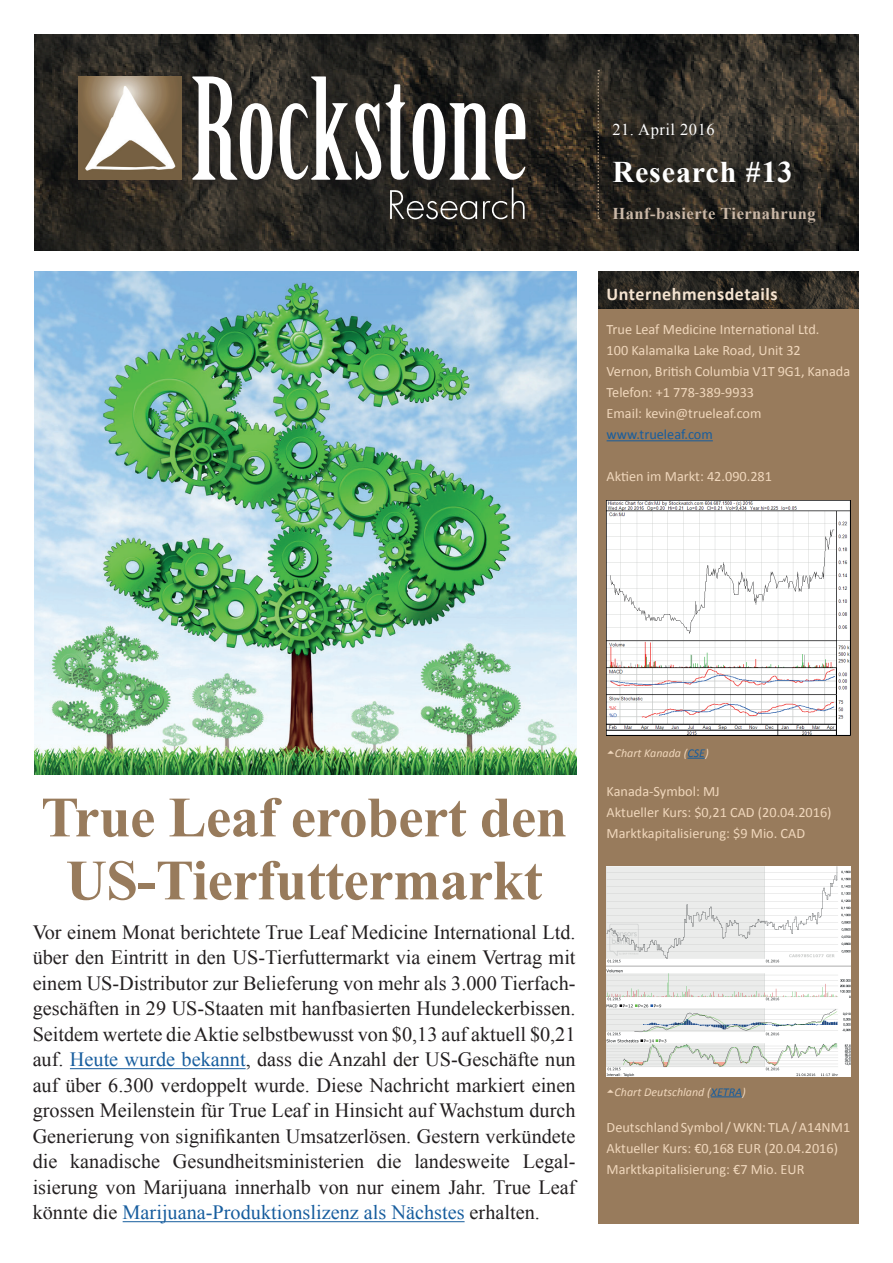
<style>
.page{position:relative;width:893px;height:1263px;background:#fff}
.page>*{position:absolute;margin:0;border:0;box-sizing:border-box;transform-origin:0 0}
.t1{font:700 57px/63px "Times New Roman";letter-spacing:-.01em;color:#987b5c;text-align:center}
.t2{font:700 30px "Times New Roman";letter-spacing:.03em;color:#fff}
.t3{font:20.25px/25.5px "Times New Roman";color:#231f20;text-align:justify}
.t4{font:700 18px "Calibri";letter-spacing:.03em;color:#f5e4d1}
.t5{font:700 16.5px "Times New Roman";letter-spacing:.03em;color:#cab8a7}
.t6{font:16.5px "Times New Roman";letter-spacing:.03em;color:#fff}
.t7{font:14.25px/21px "Calibri";color:#f0d7bc}
.t8{font:14.25px "Calibri";color:#175d9e}
.t9{font:italic 12px "Calibri";color:#f0d7bc}
.s1{color:#175d9e}
</style>
<div class="page">
<img style="left:34px;top:34px;width:825px;height:216px">
<div style="left:186px;top:71px;width:351px;height:160px;background:#231f20;opacity:.65"></div>
<svg style="left:193px;top:76px;width:79px;height:104px"></svg>
<svg style="left:280px;top:76px;width:245px;height:104px"></svg>
<svg style="left:390px;top:190px;width:87px;height:29px;background:#4d4b48"></svg>
<svg style="left:483px;top:187px;width:42px;height:32px"></svg>
<svg style="left:597px;top:70px;width:2px;height:149px"></svg>
<div style="left:72px;top:71px;width:121px;height:121px;background:#231f20;opacity:.65"></div>
<img style="left:78px;top:76px;width:103px;height:104px">
<div style="left:598px;top:271px;width:261px;height:953px;background:#987b5c"></div>
<hr style="left:70px;top:1068px;width:176px;height:1px;background:#175d9e">
<hr style="left:123px;top:1221px;width:342px;height:1px;background:#175d9e">
<img style="left:598px;top:271px;width:261px;height:37px">
<hr style="left:607px;top:440px;width:106px;height:1px;background:#175d9e">
<svg style="left:687px;top:758px;width:18px;height:1px"></svg>
<hr style="left:711px;top:1096px;width:31px;height:1px;background:#175d9e">
<img style="left:607px;top:501px;width:243px;height:234px">
<img style="left:607px;top:866px;width:243px;height:211px">
<img style="left:34px;top:271px;width:543px;height:503px">
<p class="t6" style="left:612px;top:118px;width:104px">21. April 2016</p>
<h2 class="t2" style="left:612px;top:151px;width:182px">Research #13</h2>
<p class="t5" style="left:612px;top:202px;width:205px">Hanf-basierte Tiernahrung</p>
<p class="t4" style="left:607px;top:282px;width:172px">Unternehmensdetails</p>
<p class="t7" style="left:607px;top:319px;width:245px">True Leaf Medicine International Ltd.<br>100 Kalamalka Lake Road, Unit 32<br>Vernon, British Columbia V1T 9G1, Kanada Telefon: +1 778-389-9933<br>Email: kevin@trueleaf.com</p>
<p class="t8" style="left:607px;top:425px;width:108px">www.trueleaf.com</p>
<p class="t7" style="left:607px;top:466px;width:167px">Aktien im Markt: 42.090.281</p>
<h1 class="t1" style="left:41px;top:784px;width:528px">True Leaf erobert den<br>US-Tierfuttermarkt</h1>
<p class="t3" style="left:33px;top:919px;width:544px">Vor einem Monat berichtete True Leaf Medicine International Ltd. über den Eintritt in den US-Tierfuttermarkt via einem Vertrag mit einem US-Distributor zur Belieferung von mehr als 3.000 Tierfach&shy;geschäften in 29 US-Staaten mit hanfbasierten Hundeleckerbissen.<br>Seitdem wertete die Aktie selbstbewusst von $0,13 auf aktuell $0,21 auf. <span class="s1">Heute wurde bekannt</span>, dass die Anzahl der US-Geschäfte nun auf über 6.300 verdoppelt wurde. Diese Nachricht markiert einen grossen Meilenstein für True Leaf in Hinsicht auf Wachstum durch Generierung von signifikanten Umsatzerlösen. Gestern verkündete die kanadische Gesundheitsministerien die landesweite Legal&shy;isierung von Marijuana innerhalb von nur einem Jahr. True Leaf könnte die <span class="s1">Marijuana-Produktionslizenz als Nächstes</span> erhalten.</p>
<p class="t9" style="left:615px;top:745px;width:95px">Chart Kanada (<span class="s1">CSE</span>)</p>
<p class="t7" style="left:607px;top:781px;width:226px">Kanada-Symbol: MJ<br>Aktueller Kurs: $0,21 CAD (20.04.2016)<br>Marktkapitalisierung: $9 Mio. CAD</p>
<p class="t9" style="left:615px;top:1083px;width:133px">Chart Deutschland (<span class="s1">XETRA</span>)</p>
<p class="t7" style="left:607px;top:1117px;width:245px">Deutschland Symbol / WKN: TLA / A14NM1<br>Aktueller Kurs: €0,168 EUR (20.04.2016)<br>Marktkapitalisierung: €7 Mio. EUR</p>
</div>
